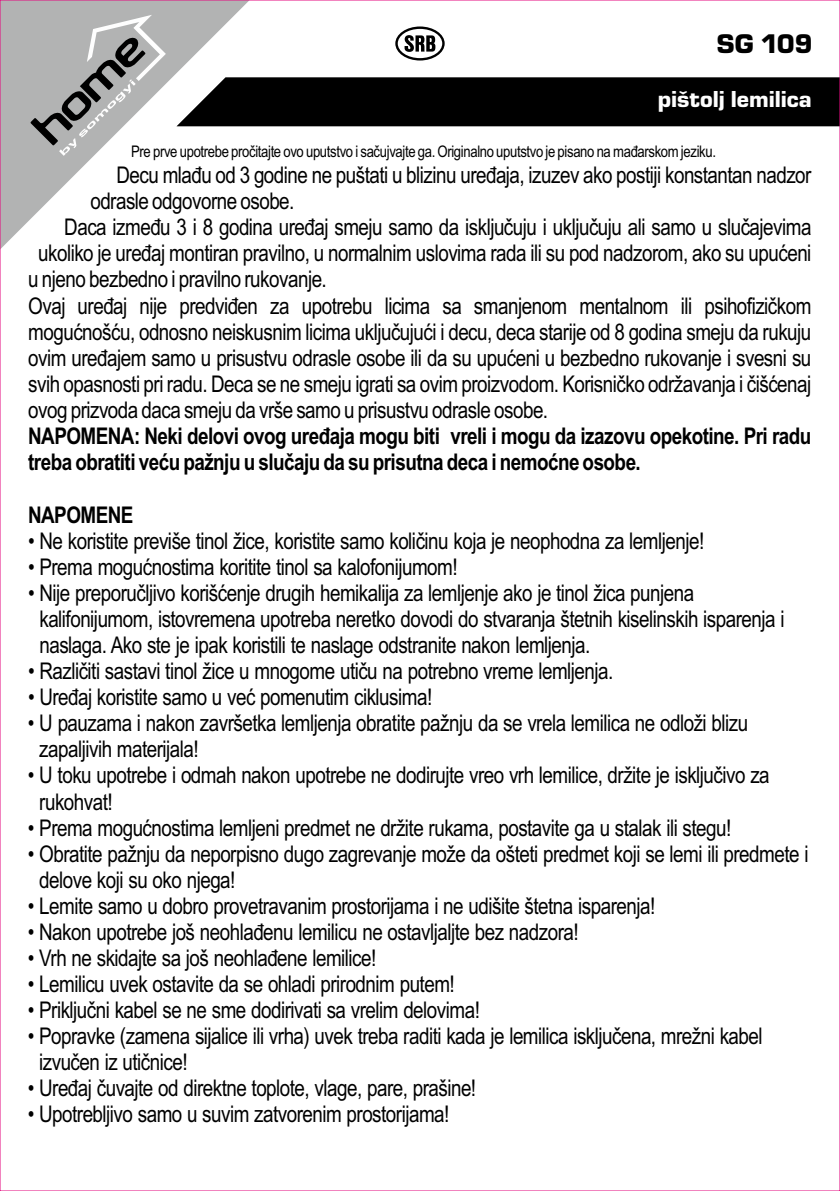
<style>
.page{position:relative;width:840px;height:1191px;background:#fff}
.page>*{position:absolute;margin:0;border:0;box-sizing:border-box;transform-origin:0 0}
.t1{font:28px "Eurostile TEE Blac";color:#000}
.t2{font:24px "Eurostile TEE Blac";color:#fefefe}
.t3{font:23px/26px "Arial Narrow";letter-spacing:-.025em;color:#000}
.t4{font:700 23px/26.2px "Arial Narrow";letter-spacing:-.025em;color:#000}
.t5{font:16px "Arial Narrow";letter-spacing:-.025em;color:#000}
</style>
<div class="page">
<div style="left:266px;top:77px;width:571px;height:49px;background:#000"></div>
<svg style="left:2px;top:2px;width:264px;height:246px"></svg>
<svg style="left:30px;top:15px;width:136px;height:141px"></svg>
<svg style="left:395px;top:26px;width:49px;height:35px"></svg>
<p class="t1" style="left:716px;top:32px;width:97px">SG 109</p>
<p class="t2" style="left:657px;top:89px;width:155px">pištolj lemilica</p>
<p class="t5" style="left:131px;top:145px;width:586px">Pre prve upotrebe pročitajte ovo uputstvo i sačujvajte ga. Originalno uputstvo je pisano na mađarskom jeziku.</p>
<p class="t3" style="left:116px;top:164px;width:696px">Decu mlađu od 3 godine ne puštati u blizinu uređaja, izuzev ako postiji konstantan nadzor</p>
<p class="t3" style="left:90px;top:190px;width:205px">odrasle odgovorne osobe.</p>
<p class="t3" style="left:64px;top:216px;width:748px">Daca između 3 i 8 godina uređaj smeju samo da isključuju i uključuju ali samo u slučajevima</p>
<p class="t3" style="left:38px;top:242px;width:774px">ukoliko je uređaj montiran pravilno, u normalnim uslovima rada ili su pod nadzorom, ako su upućeni</p>
<p class="t3" style="left:28px;top:268px;width:300px">u njeno bezbedno i pravilno rukovanje.</p>
<p class="t3" style="left:28px;top:294px;width:784px">Ovaj uređaj nije predviđen za upotrebu licima sa smanjenom mentalnom ili psihofizičkom</p>
<p class="t3" style="left:28px;top:320px;width:784px">mogućnošću, odnosno neiskusnim licima uključujući i decu, deca starije od 8 godina smeju da rukuju</p>
<p class="t3" style="left:28px;top:347px;width:784px">ovim uređajem samo u prisustvu odrasle osobe ili da su upućeni u bezbedno rukovanje i svesni su</p>
<p class="t3" style="left:28px;top:373px;width:784px">svih opasnosti pri radu. Deca se ne smeju igrati sa ovim proizvodom. Korisničko održavanja i čišćenaj</p>
<p class="t3" style="left:28px;top:399px;width:521px">ovog prizvoda daca smeju da vrše samo u prisustvu odrasle osobe.</p>
<p class="t4" style="left:28px;top:425px;width:784px">NAPOMENA: Neki delovi ovog uređaja mogu biti vreli i mogu da izazovu opekotine. Pri radu treba obratiti veću pažnju u slučaju da su prisutna deca i nemoćne osobe.</p>
<p class="t4" style="left:28px;top:504px;width:107px">NAPOMENE</p>
<p class="t3" style="left:28px;top:530px;width:677px">• Ne koristite previše tinol žice, koristite samo količinu koja je neophodna za lemljenje!</p>
<p class="t3" style="left:28px;top:556px;width:431px">• Prema mogućnostima koritite tinol sa kalofonijumom!</p>
<p class="t3" style="left:39px;top:582px;width:746px;text-indent:-11px">• Nije preporučljivo korišćenje drugih hemikalija za lemljenje ako je tinol žica punjena kalifonijumom, istovremena upotreba neretko dovodi do stvaranja štetnih kiselinskih isparenja i naslaga. Ako ste je ipak koristili te naslage odstranite nakon lemljenja.</p>
<p class="t3" style="left:28px;top:660px;width:586px">• Različiti sastavi tinol žice u mnogome utiču na potrebno vreme lemljenja.</p>
<p class="t3" style="left:28px;top:686px;width:405px">• Uređaj koristite samo u već pomenutim ciklusima!</p>
<p class="t3" style="left:39px;top:712px;width:710px;text-indent:-11px">• U pauzama i nakon završetka lemljenja obratite pažnju da se vrela lemilica ne odloži blizu zapaljivih materijala!</p>
<p class="t3" style="left:39px;top:764px;width:731px;text-indent:-11px">• U toku upotrebe i odmah nakon upotrebe ne dodirujte vreo vrh lemilice, držite je isključivo za rukohvat!</p>
<p class="t3" style="left:28px;top:816px;width:704px">• Prema mogućnostima lemljeni predmet ne držite rukama, postavite ga u stalak ili stegu!</p>
<p class="t3" style="left:39px;top:842px;width:770px;text-indent:-11px">• Obratite pažnju da neporpisno dugo zagrevanje može da ošteti predmet koji se lemi ili predmete i delove koji su oko njega!</p>
<p class="t3" style="left:28px;top:894px;width:628px">• Lemite samo u dobro provetravanim prostorijama i ne udišite štetna isparenja!</p>
<p class="t3" style="left:28px;top:920px;width:552px">• Nakon upotrebe još neohlađenu lemilicu ne ostavljaljte bez nadzora!</p>
<p class="t3" style="left:28px;top:947px;width:350px">• Vrh ne skidajte sa još neohlađene lemilice!</p>
<p class="t3" style="left:28px;top:973px;width:428px">• Lemilicu uvek ostavite da se ohladi prirodnim putem!</p>
<p class="t3" style="left:28px;top:999px;width:453px">• Priključni kabel se ne sme dodirivati sa vrelim delovima!</p>
<p class="t3" style="left:39px;top:1025px;width:724px;text-indent:-11px">• Popravke (zamena sijalice ili vrha) uvek treba raditi kada je lemilica isključena, mrežni kabel izvučen iz utičnice!</p>
<p class="t3" style="left:28px;top:1077px;width:449px">• Uređaj čuvajte od direktne toplote, vlage, pare, prašine!</p>
<p class="t3" style="left:28px;top:1103px;width:423px">• Upotrebljivo samo u suvim zatvorenim prostorijama!</p>
</div>
